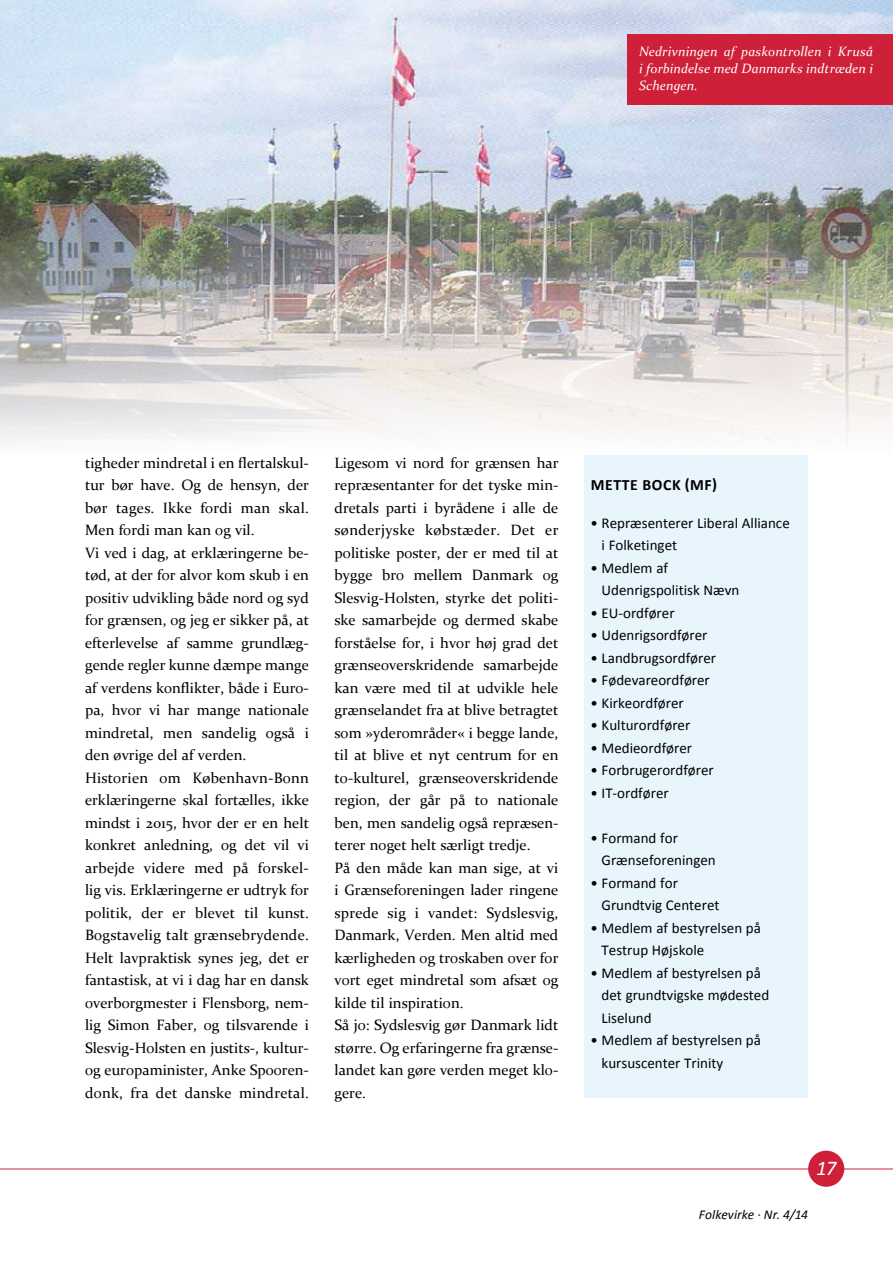
<style>
.page{position:relative;width:893px;height:1263px;background:#fff}
.page>*{position:absolute;margin:0;border:0;box-sizing:border-box;transform-origin:0 0}
.t1{font:italic 21px "Calibri";color:#fff}
.t2{font:700 15.75px "Calibri";letter-spacing:.04em;color:#000}
.t3{font:15px/22.5px "Constantia";color:#000}
.t4{font:15px/22.5px "Calibri";color:#000}
.t5{font:italic 13.5px/17.2px "Constantia";letter-spacing:.005em;color:#fff;text-align:justify}
.t6{font:italic 13.5px "Calibri";color:#000}
</style>
<div class="page">
<img style="left:0;top:0;width:893px;height:441px">
<hr style="left:0;top:1168px;width:893px;height:1px;background:#cf203a">
<div style="left:808px;top:1150px;width:36px;height:37px;background:#cf203a;border-radius:50%"></div>
<div style="left:627px;top:34px;width:266px;height:71px;background:#cf203a"></div>
<div style="left:584px;top:455px;width:224px;height:643px;background:#e9f5fd"></div>
<p class="t5" style="left:639px;top:42px;width:235px">Nedrivningen af paskontrollen i Kruså i forbindelse med Danmarks indtræden i Schengen.</p>
<p class="t3" style="left:85px;top:451px;width:225px">tigheder mindretal i en flertalskul&shy;tur bør have. Og de hensyn, der bør tages. Ikke fordi man skal.<br>Men fordi man kan og vil.<br>Vi ved i dag, at erklæringerne be&shy;tød, at der for alvor kom skub i en positiv udvikling både nord og syd for grænsen, og jeg er sikker på, at efterlevelse af samme grundlæg&shy;gende regler kunne dæmpe mange af verdens konflikter, både i Euro&shy;pa, hvor vi har mange nationale mindretal, men sandelig også i den øvrige del af verden.<br>Historien om København-Bonn erklæringerne skal fortælles, ikke mindst i 2015, hvor der er en helt konkret anledning, og det vil vi arbejde videre med på forskel&shy;lig vis. Erklæringerne er udtryk for politik, der er blevet til kunst.<br>Bogstavelig talt grænsebrydende.<br>Helt lavpraktisk synes jeg, det er fantastisk, at vi i dag har en dansk overborgmester i Flensborg, nem&shy;lig Simon Faber, og tilsvarende i<br>Slesvig-Holsten en justits-, kultur&shy;og europaminister, Anke Spooren&shy;donk, fra det danske mindretal.</p>
<p class="t3" style="left:334px;top:451px;width:225px">Ligesom vi nord for grænsen har repræsentanter for det tyske min&shy;dretals parti i byrådene i alle de sønderjyske købstæder. Det er politiske poster, der er med til at bygge bro mellem Danmark og<br>Slesvig-Holsten, styrke det politi&shy;ske samarbejde og dermed skabe forståelse for, i hvor høj grad det grænseoverskridende samarbejde kan være med til at udvikle hele grænselandet fra at blive betragtet som »yderområder« i begge lande, til at blive et nyt centrum for en to-kulturel, grænseoverskridende region, der går på to nationale ben, men sandelig også repræsen&shy;terer noget helt særligt tredje.<br>På den måde kan man sige, at vi i Grænseforeningen lader ringene sprede sig i vandet: Sydslesvig,<br>Danmark, Verden. Men altid med kærligheden og troskaben over for vort eget mindretal som afsæt og kilde til inspiration.<br>Så jo: Sydslesvig gør Danmark lidt større. Og erfaringerne fra grænse&shy;landet kan gøre verden meget klo&shy;gere.</p>
<p class="t2" style="left:591px;top:475px;width:24px">METTE</p>
<p class="t2" style="left:642px;top:475px;width:76px">BOCK (MF)</p>
<p class="t4" style="left:602px;top:511px;width:190px;text-indent:-11px">• Repræsenterer Liberal Alliance i Folketinget</p>
<p class="t4" style="left:602px;top:556px;width:139px;text-indent:-11px">• Medlem af<br>Udenrigspolitisk Nævn</p>
<p class="t4" style="left:590px;top:601px;width:86px">• EU-ordfører</p>
<p class="t4" style="left:590px;top:623px;width:119px">• Udenrigsordfører</p>
<p class="t4" style="left:590px;top:646px;width:127px">• Landbrugsordfører</p>
<p class="t4" style="left:590px;top:668px;width:121px">• Fødevareordfører</p>
<p class="t4" style="left:590px;top:691px;width:95px">• Kirkeordfører</p>
<p class="t4" style="left:590px;top:713px;width:101px">• Kulturordfører</p>
<p class="t4" style="left:590px;top:736px;width:103px">• Medieordfører</p>
<p class="t4" style="left:590px;top:758px;width:125px">• Forbrugerordfører</p>
<p class="t4" style="left:590px;top:781px;width:80px">• IT-ordfører</p>
<p class="t4" style="left:602px;top:826px;width:116px;text-indent:-11px">• Formand for<br>Grænseforeningen</p>
<p class="t4" style="left:602px;top:871px;width:119px;text-indent:-11px">• Formand for<br>Grundtvig Centeret</p>
<p class="t4" style="left:602px;top:916px;width:161px;text-indent:-11px">• Medlem af bestyrelsen på<br>Testrup Højskole</p>
<p class="t4" style="left:602px;top:961px;width:169px;text-indent:-11px">• Medlem af bestyrelsen på det grundtvigske mødested<br>Liselund</p>
<p class="t4" style="left:602px;top:1028px;width:161px;text-indent:-11px">• Medlem af bestyrelsen på kursuscenter Trinity</p>
<h1 class="t1" style="left:816px;top:1155px;width:22px">17</h1>
<p class="t6" style="left:699px;top:1206px;width:111px">Folkevirke · Nr. 4/14</p>
</div>
